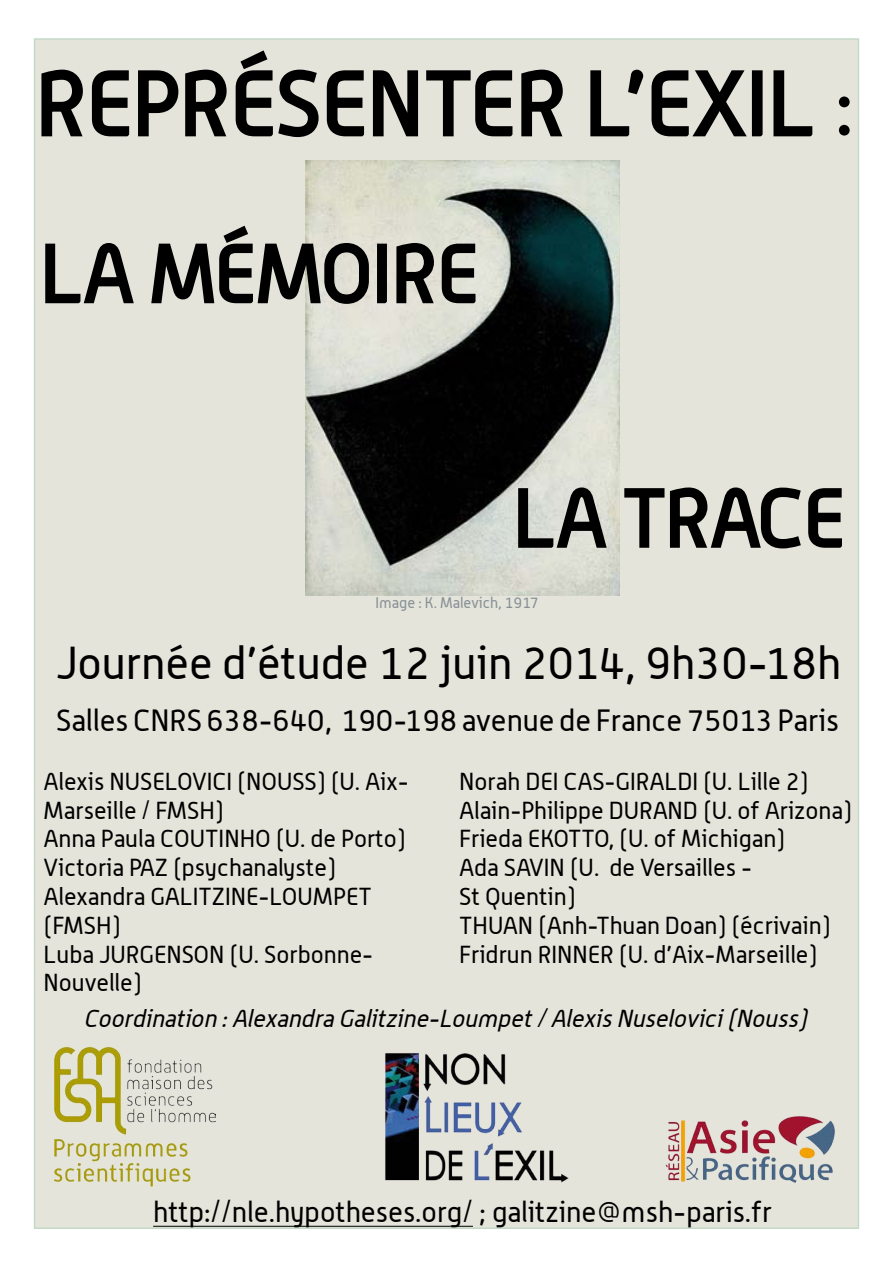
<style>
.page{position:relative;width:893px;height:1263px;background:#fff}
.page>*{position:absolute;margin:0;border:0;box-sizing:border-box;transform-origin:0 0}
.t1{font:88.5px "Alwyn";color:#000}
.t2{font:79.5px "Alwyn";color:#000}
.t3{font:45px "Alwyn";color:#000}
.t4{font:30px "Alwyn";color:#000}
.t5{font:28.5px "Alwyn";color:#000}
.t6{font:24px/28.8px "Alwyn";color:#000}
.t7{font:italic 24px "Alwyn";color:#000}
.t8{font:15px "Alwyn";color:#869096}
</style>
<div class="page">
<div style="left:34px;top:38px;width:825px;height:1191px;background:#e4e4da;border:2px solid #c5d9c9"></div>
<img style="left:306px;top:160px;width:313px;height:436px">
<svg style="left:517px;top:486px;width:92px;height:64px"></svg>
<svg style="left:624px;top:487px;width:218px;height:62px"></svg>
<svg style="left:41px;top:69px;width:89px;height:68px"></svg>
<svg style="left:138px;top:69px;width:89px;height:68px"></svg>
<svg style="left:235px;top:50px;width:278px;height:88px"></svg>
<svg style="left:521px;top:69px;width:42px;height:68px"></svg>
<svg style="left:590px;top:69px;width:173px;height:68px"></svg>
<svg style="left:773px;top:70px;width:40px;height:67px"></svg>
<img style="left:54px;top:1046px;width:162px;height:140px">
<img style="left:385px;top:1053px;width:184px;height:130px">
<img style="left:665px;top:1116px;width:170px;height:67px">
<hr style="left:153px;top:1226px;width:320px;height:1px;background:#000">
<svg style="left:45px;top:243px;width:89px;height:61px"></svg>
<svg style="left:151px;top:224px;width:219px;height:81px"></svg>
<svg style="left:376px;top:242px;width:12px;height:63px"></svg>
<svg style="left:395px;top:241px;width:82px;height:64px"></svg>
<h1 class="t1" style="left:36px;top:51px;width:820px">REPRÉSENTER L’EXIL :</h1>
<h2 class="t2" style="left:40px;top:226px;width:439px">LA MÉMOIRE</h2>
<h2 class="t2" style="left:513px;top:471px;width:333px">LA TRACE</h2>
<p class="t8" style="left:376px;top:594px;width:165px">Image : K. Malevich, 1917</p>
<h3 class="t3" style="left:56px;top:636px;width:787px">Journée d’étude 12 juin 2014, 9h30-18h</h3>
<p class="t4" style="left:56px;top:702px;width:784px">Salles CNRS 638-640, 190-198 avenue de France 75013 Paris</p>
<p class="t6" style="left:44px;top:766px;width:367px">Alexis NUSELOVICI (NOUSS) (U. Aix-<br>Marseille / FMSH)<br>Anna Paula COUTINHO (U. de Porto)<br>Victoria PAZ (psychanalyste)<br>Alexandra GALITZINE-LOUMPET (FMSH)<br>Luba JURGENSON (U. Sorbonne-<br>Nouvelle)</p>
<p class="t6" style="left:459px;top:766px;width:394px">Norah DEI CAS-GIRALDI (U. Lille 2)<br>Alain-Philippe DURAND (U. of Arizona)<br>Frieda EKOTTO, (U. of Michigan)<br>Ada SAVIN (U. de Versailles -<br>St Quentin)<br>THUAN (Anh-Thuan Doan) (écrivain)<br>Fridrun RINNER (U. d’Aix-Marseille)</p>
<p class="t7" style="left:84px;top:1004px;width:730px">Coordination :Alexandra Galitzine-Loumpet/AlexisNuselovici(Nouss)</p>
<p class="t5" style="left:153px;top:1195px;width:620px">http://nle.hypotheses.org/ ; galitzine@msh-paris.fr</p>
</div>
